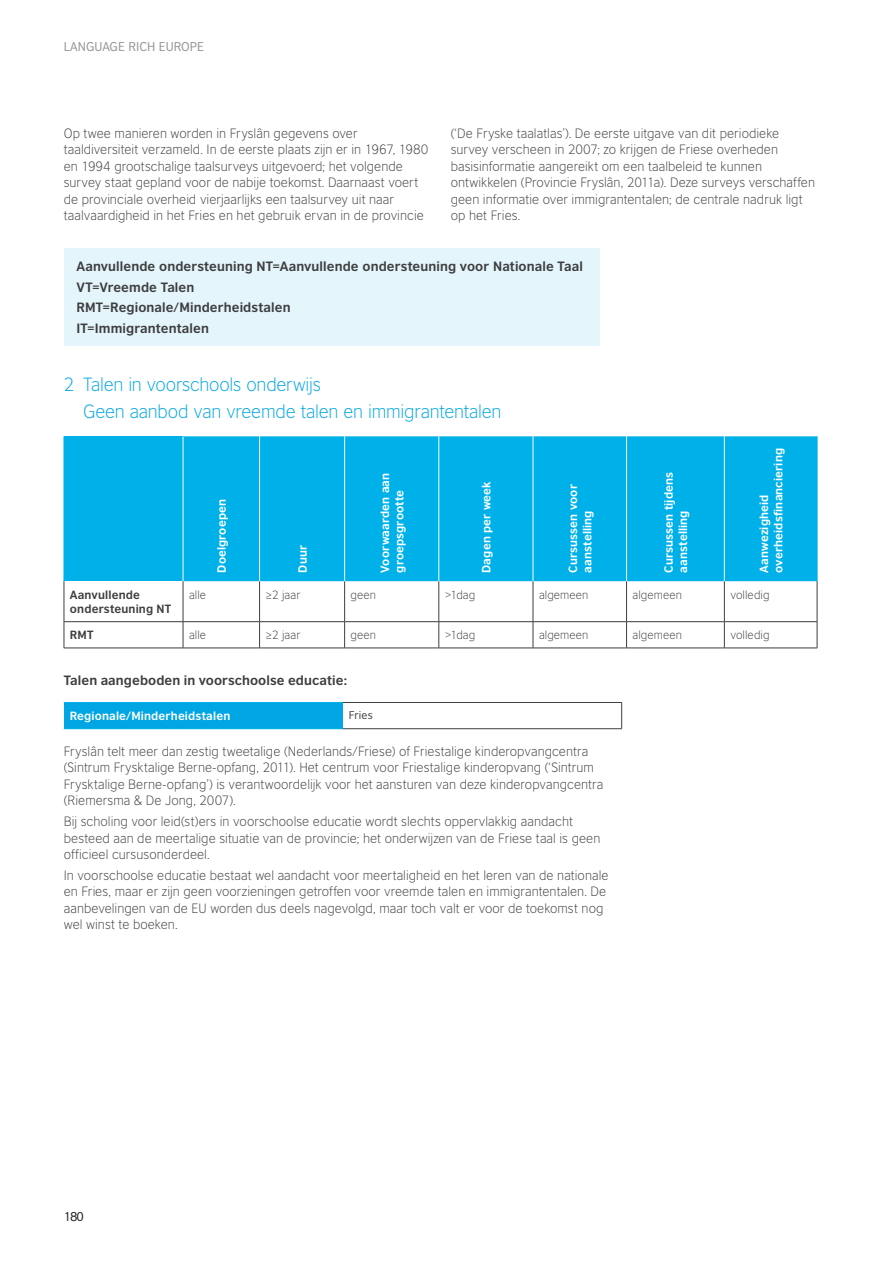
<style>
.page{position:relative;width:893px;height:1263px;background:#fff}
.page>*{position:absolute;margin:0;border:0;box-sizing:border-box;transform-origin:0 0}
.t1{font:300 18px/26.2px "British Council Sans";letter-spacing:-.015em;color:#00a6e4}
.t2{font:300 12.75px/16.5px "British Council Sans";letter-spacing:.005em;color:#3e3e3f}
.t3{font:700 12.75px/20.7px "British Council Sans";letter-spacing:.01em;color:#3e3e3f}
.t4{font:12px "British Council Sans";color:#939598}
.t5{font:12px "British Council Sans";color:#231f20}
.t6{font:700 11.25px/14.2px "British Council Sans";letter-spacing:.01em;color:#fff}
.t7{font:300 11.25px "British Council Sans";letter-spacing:.005em;color:#3e3e3f}
.t8{font:700 11.25px/14.2px "British Council Sans";letter-spacing:.015em;color:#3e3e3f}
.t9{font:10.5px "British Council Sans";letter-spacing:.015em;color:#3e3e3f}
</style>
<div class="page">
<div style="left:64px;top:248px;width:536px;height:98px;background:#e4f5fb"></div>
<div style="left:64px;top:436px;width:119px;height:145px;background:#00b0e9"></div>
<div style="left:184px;top:436px;width:633px;height:145px;background:#00b0e9"></div>
<hr style="left:259px;top:581px;width:1px;height:40px;background:#3e3e3f">
<hr style="left:344px;top:581px;width:1px;height:40px;background:#3e3e3f">
<hr style="left:439px;top:581px;width:1px;height:40px;background:#3e3e3f">
<hr style="left:533px;top:581px;width:1px;height:40px;background:#3e3e3f">
<hr style="left:626px;top:581px;width:1px;height:40px;background:#3e3e3f">
<hr style="left:724px;top:581px;width:1px;height:40px;background:#3e3e3f">
<hr style="left:817px;top:581px;width:1px;height:40px;background:#3e3e3f">
<hr style="left:183px;top:621px;width:77px;height:1px;background:#3e3e3f">
<hr style="left:260px;top:621px;width:85px;height:1px;background:#3e3e3f">
<svg style="left:259px;top:622px;width:1px;height:26px"></svg>
<hr style="left:345px;top:621px;width:94px;height:1px;background:#3e3e3f">
<svg style="left:344px;top:622px;width:1px;height:26px"></svg>
<hr style="left:439px;top:621px;width:94px;height:1px;background:#3e3e3f">
<svg style="left:439px;top:622px;width:1px;height:26px"></svg>
<hr style="left:533px;top:621px;width:94px;height:1px;background:#3e3e3f">
<svg style="left:533px;top:622px;width:1px;height:26px"></svg>
<hr style="left:627px;top:621px;width:97px;height:1px;background:#3e3e3f">
<svg style="left:626px;top:622px;width:1px;height:26px"></svg>
<hr style="left:724px;top:621px;width:93px;height:1px;background:#3e3e3f">
<svg style="left:724px;top:622px;width:1px;height:26px"></svg>
<svg style="left:817px;top:622px;width:1px;height:26px"></svg>
<hr style="left:183px;top:648px;width:77px;height:1px;background:#3e3e3f">
<hr style="left:260px;top:648px;width:85px;height:1px;background:#3e3e3f">
<hr style="left:345px;top:648px;width:94px;height:1px;background:#3e3e3f">
<hr style="left:439px;top:648px;width:94px;height:1px;background:#3e3e3f">
<hr style="left:533px;top:648px;width:94px;height:1px;background:#3e3e3f">
<hr style="left:627px;top:648px;width:97px;height:1px;background:#3e3e3f">
<hr style="left:724px;top:648px;width:93px;height:1px;background:#3e3e3f">
<hr style="left:259px;top:436px;width:1px;height:145px;background:#fff">
<hr style="left:64px;top:581px;width:1px;height:40px;background:#3e3e3f">
<hr style="left:183px;top:581px;width:1px;height:40px;background:#3e3e3f">
<hr style="left:64px;top:621px;width:119px;height:1px;background:#3e3e3f">
<svg style="left:64px;top:622px;width:1px;height:26px"></svg>
<svg style="left:183px;top:622px;width:1px;height:26px"></svg>
<hr style="left:64px;top:648px;width:119px;height:1px;background:#3e3e3f">
<hr style="left:817px;top:436px;width:1px;height:145px;background:#00b0e9">
<hr style="left:344px;top:436px;width:1px;height:145px;background:#fff">
<hr style="left:438px;top:436px;width:1px;height:145px;background:#fff">
<hr style="left:533px;top:436px;width:1px;height:145px;background:#fff">
<hr style="left:626px;top:436px;width:1px;height:145px;background:#fff">
<hr style="left:724px;top:436px;width:1px;height:145px;background:#fff">
<div style="left:64px;top:702px;width:279px;height:27px;background:#00a6e4"></div>
<hr style="left:343px;top:702px;width:279px;height:1px;background:#3e3e3f">
<svg style="left:621px;top:703px;width:1px;height:25px"></svg>
<hr style="left:343px;top:728px;width:279px;height:1px;background:#3e3e3f">
<hr style="left:64px;top:702px;width:279px;height:1px;background:#00b5ea">
<hr style="left:64px;top:728px;width:279px;height:1px;background:#00b5ea">
<p class="t4" style="left:64px;top:39px;width:142px">LANGUAGE RICH EUROPE</p>
<p class="t2" style="left:64px;top:125px;width:366px">Op twee manieren worden in Fryslân gegevens over taaldiversiteit verzameld. In de eerste plaats zijn er in 1967, 1980 en 1994 grootschalige taalsurveys uitgevoerd; het volgende survey staat gepland voor de nabije toekomst. Daarnaast voert de provinciale overheid vierjaarlijks een taalsurvey uit naar taalvaardigheid in het Fries en het gebruik ervan in de provincie</p>
<p class="t2" style="left:451px;top:125px;width:366px">(‘De Fryske taalatlas’). De eerste uitgave van dit periodieke survey verscheen in 2007; zo krijgen de Friese overheden basisinformatie aangereikt om een taalbeleid te kunnen ontwikkelen (Provincie Fryslân, 2011a). Deze surveys verschaffen geen informatie over immigrantentalen; de centrale nadruk ligt op het Fries.</p>
<p class="t3" style="left:77px;top:256px;width:508px">aanvullende ondersteuning nt=aanvullende ondersteuning voor nationale taal vt=vreemde talen<br>RMt=Regionale/Minderheidstalen<br>it=immigrantentalen</p>
<p class="t1" style="left:83px;top:372px;width:420px;text-indent:-19px">2 Talen in voorschools onderwijs<br>Geen aanbod van vreemde talen en immigrantentalen</p>
<p class="t6" style="left:214px;top:573px;width:75px;rotate:-90deg">doelgroepen</p>
<p class="t6" style="left:295px;top:573px;width:29px;rotate:-90deg">duur</p>
<p class="t6" style="left:378px;top:573px;width:101px;rotate:-90deg">voorwaarden aan groepsgrootte</p>
<p class="t6" style="left:479px;top:573px;width:93px;rotate:-90deg">dagen per week</p>
<p class="t6" style="left:566px;top:573px;width:90px;rotate:-90deg">cursussen voor aanstelling</p>
<p class="t6" style="left:661px;top:573px;width:102px;rotate:-90deg">cursussen tijdens aanstelling</p>
<p class="t6" style="left:757px;top:573px;width:126px;rotate:-90deg">aanwezigheid overheidsfinanciering</p>
<p class="t8" style="left:70px;top:587px;width:103px">aanvullende ondersteuning nt</p>
<p class="t7" style="left:189px;top:588px;width:19px">alle</p>
<p class="t7" style="left:266px;top:588px;width:36px">≥2 jaar</p>
<p class="t7" style="left:351px;top:588px;width:27px">geen</p>
<p class="t7" style="left:445px;top:588px;width:32px">&gt;1dag</p>
<p class="t7" style="left:539px;top:588px;width:51px">algemeen</p>
<p class="t7" style="left:633px;top:588px;width:51px">algemeen</p>
<p class="t7" style="left:730px;top:588px;width:41px">volledig</p>
<p class="t8" style="left:70px;top:628px;width:25px">RMt</p>
<p class="t7" style="left:189px;top:628px;width:19px">alle</p>
<p class="t7" style="left:266px;top:628px;width:36px">≥2 jaar</p>
<p class="t7" style="left:351px;top:628px;width:27px">geen</p>
<p class="t7" style="left:445px;top:628px;width:32px">&gt;1dag</p>
<p class="t7" style="left:539px;top:628px;width:51px">algemeen</p>
<p class="t7" style="left:633px;top:628px;width:51px">algemeen</p>
<p class="t7" style="left:730px;top:628px;width:41px">volledig</p>
<p class="t3" style="left:64px;top:670px;width:285px">talen aangeboden in voorschoolse educatie:</p>
<p class="t6" style="left:70px;top:709px;width:162px">Regionale/Minderheidstalen</p>
<p class="t9" style="left:349px;top:709px;width:26px">fries</p>
<p class="t2" style="left:64px;top:743px;width:541px">Fryslân telt meer dan zestig tweetalige (Nederlands/Friese) of Friestalige kinderopvangcentra (Sintrum Frysktalige Berne-opfang, 2011). Het centrum voor Friestalige kinderopvang (‘Sintrum Frysktalige Berne-opfang’) is verantwoordelijk voor het aansturen van deze kinderopvangcentra (Riemersma &amp; De Jong, 2007).</p>
<p class="t2" style="left:64px;top:813px;width:538px">Bij scholing voor leid(st)ers in voorschoolse educatie wordt slechts oppervlakkig aandacht besteed aan de meertalige situatie van de provincie; het onderwijzen van de Friese taal is geen officieel cursusonderdeel.</p>
<p class="t2" style="left:64px;top:867px;width:546px">In voorschoolse educatie bestaat wel aandacht voor meertaligheid en het leren van de nationale en Fries, maar er zijn geen voorzieningen getroffen voor vreemde talen en immigrantentalen. De aanbevelingen van de EU worden dus deels nagevolgd, maar toch valt er voor de toekomst nog wel winst te boeken.</p>
<p class="t5" style="left:64px;top:1210px;width:22px">180</p>
</div>
